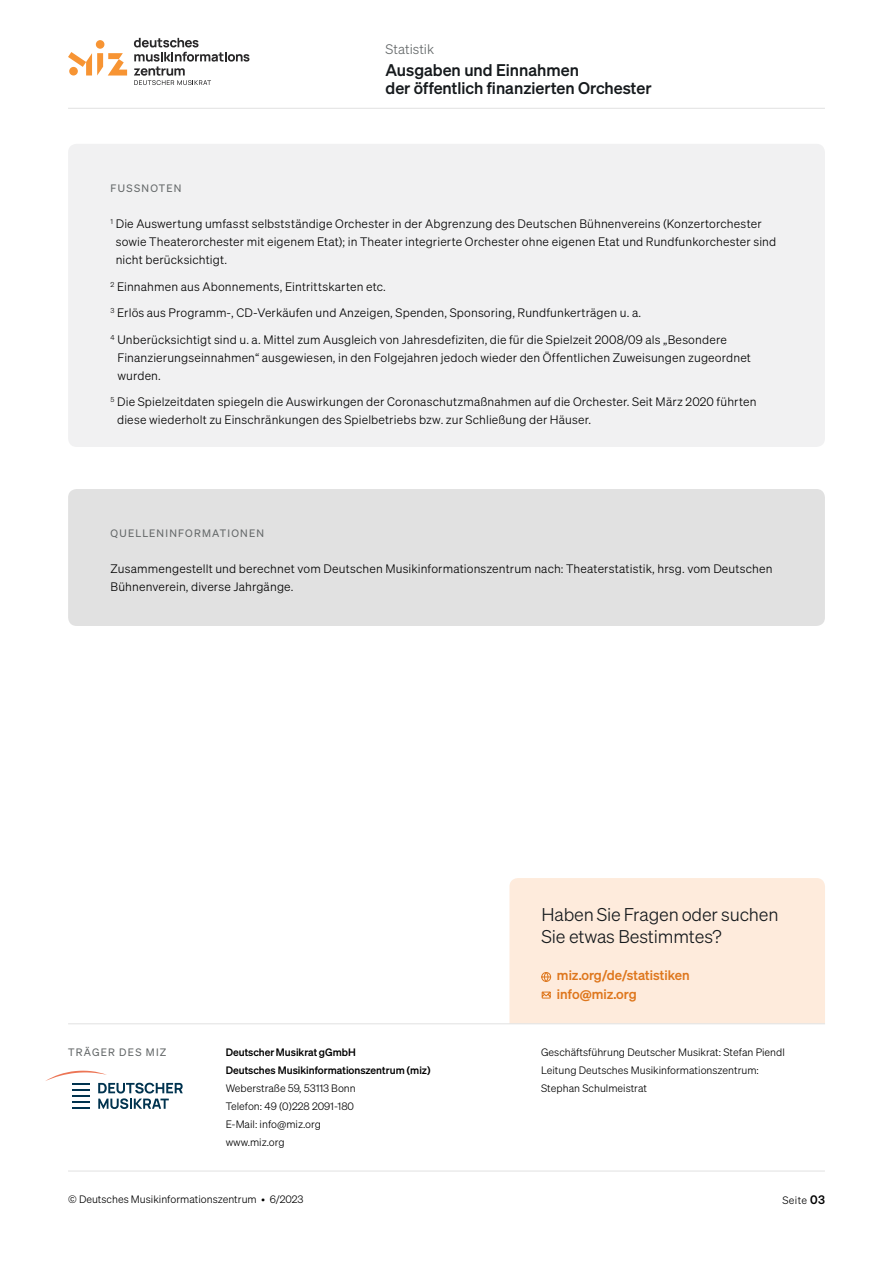
<style>
.page{position:relative;width:893px;height:1263px;background:#fff}
.page>*{position:absolute;margin:0;border:0;box-sizing:border-box;transform-origin:0 0}
.t1{font:18px/22.5px "Sohne Leicht";letter-spacing:-.01em;color:#161a1d}
.t2{font:16.5px/18px "Sohne Kraftig";color:#161a1d}
.t3{font:13.5px/19.5px "Sohne Kraftig";color:#de761c}
.t4{font:13.5px "Sohne Leicht";color:#636768}
.t5{font:12px/18px "Sohne Leicht";letter-spacing:.01em;color:#000}
.t6{font:10.5px/18px "Sohne Leicht";color:#000}
.t7{font:10.5px/18px "Sohne Kraftig";color:#000}
.t8{font:10.5px "Sohne Buch";letter-spacing:.115em;color:#636768}
.s1{font-family:"Sohne Kraftig";font-size:12px}
</style>
<div class="page">
<hr style="left:68px;top:108px;width:757px;height:1px;background:#e1e1e1">
<hr style="left:68px;top:1171px;width:757px;height:1px;background:#e1e1e1">
<div style="left:509px;top:878px;width:316px;height:145px;background:#feebdc"></div>
<svg style="left:541px;top:991px;width:10px;height:8px"></svg>
<svg style="left:541px;top:972px;width:10px;height:10px"></svg>
<svg style="left:45px;top:1071px;width:138px;height:38px"></svg>
<hr style="left:68px;top:1023px;width:757px;height:1px;background:#e1e1e1">
<svg style="left:134px;top:38px;width:115px;height:47px"></svg>
<div style="left:96px;top:40px;width:8px;height:9px;background:#f79433;border-radius:50%"></div>
<svg style="left:68px;top:52px;width:59px;height:24px"></svg>
<div style="left:68px;top:489px;width:757px;height:137px;background:#e1e1e1;border-radius:9px"></div>
<div style="left:68px;top:144px;width:757px;height:303px;background:#f1f1f2;border-radius:9px"></div>
<p class="t4" style="left:386px;top:41px;width:50px">Statistik</p>
<h2 class="t2" style="left:386px;top:61px;width:268px">Ausgaben und Einnahmen<br>der öffentlich finanzierten Orchester</h2>
<p class="t8" style="left:111px;top:182px;width:9px">FUSSN</p>
<p class="t8" style="left:150px;top:182px;width:31px">OTEN</p>
<p class="t5" style="left:116px;top:215px;width:662px;text-indent:-5px"><sup>1</sup> Die Auswertung umfasst selbstständige Orchester in der Abgrenzung des Deutschen Bühnenvereins (Konzertorchester sowie Theaterorchester mit eigenem Etat); in Theater integrierte Orchester ohne eigenen Etat und Rundfunkorchester sind nicht berücksichtigt.</p>
<p class="t5" style="left:111px;top:277px;width:277px"><sup>2</sup> Einnahmen aus Abonnements, Eintrittskarten etc.</p>
<p class="t5" style="left:111px;top:304px;width:532px"><sup>3</sup> Erlös aus Programm-, CD-Verkäufen und Anzeigen, Spenden, Sponsoring, Rundfunkerträgen u. a.</p>
<p class="t5" style="left:117px;top:330px;width:635px;text-indent:-7px"><sup>4</sup> Unberücksichtigt sind u. a. Mittel zum Ausgleich von Jahresdefiziten, die für die Spielzeit 2008/09 als „Besondere<br>Finanzierungseinnahmen“ ausgewiesen, in den Folgejahren jedoch wieder den Öffentlichen Zuweisungen zugeordnet wurden.</p>
<p class="t5" style="left:117px;top:393px;width:641px;text-indent:-7px"><sup>5</sup> Die Spielzeitdaten spiegeln die Auswirkungen der Coronaschutzmaßnahmen auf die Orchester. Seit März 2020 führten diese wiederholt zu Einschränkungen des Spielbetriebs bzw. zur Schließung der Häuser.</p>
<p class="t8" style="left:111px;top:527px;width:155px">QUELLENINFORMATIONEN</p>
<p class="t5" style="left:111px;top:560px;width:663px">Zusammengestellt und berechnet vom Deutschen Musikinformationszentrum nach: Theaterstatistik, hrsg. vom Deutschen<br>Bühnenverein, diverse Jahrgänge.</p>
<p class="t8" style="left:68px;top:1046px;width:100px">TRÄGER DES MIZ</p>
<p class="t7" style="left:226px;top:1043px;width:206px">Deutscher Musikrat gGmbH<br>Deutsches Musikinformationszentrum (miz)</p>
<p class="t6" style="left:226px;top:1079px;width:132px">Weberstraße 59, 53113 Bonn<br>Telefon: 49 (0)228 2091-180<br>E-Mail: info@miz.org www.miz.org</p>
<h1 class="t1" style="left:541px;top:903px;width:239px">Haben Sie Fragen oder suchen<br>Sie etwas Bestimmtes?</h1>
<p class="t3" style="left:557px;top:965px;width:134px">miz.org/de/statistiken info@miz.org</p>
<p class="t6" style="left:541px;top:1043px;width:245px">Geschäftsführung Deutscher Musikrat: Stefan Piendl<br>Leitung Deutsches Musikinformationszentrum:<br>Stephan Schulmeistrat</p>
<p class="t6" style="left:68px;top:1190px;width:237px">© Deutsches Musikinformationszentrum • 6/2023</p>
<p class="t6" style="left:782px;top:1191px;width:44px">Seite <span class="s1">03</span></p>
</div>
